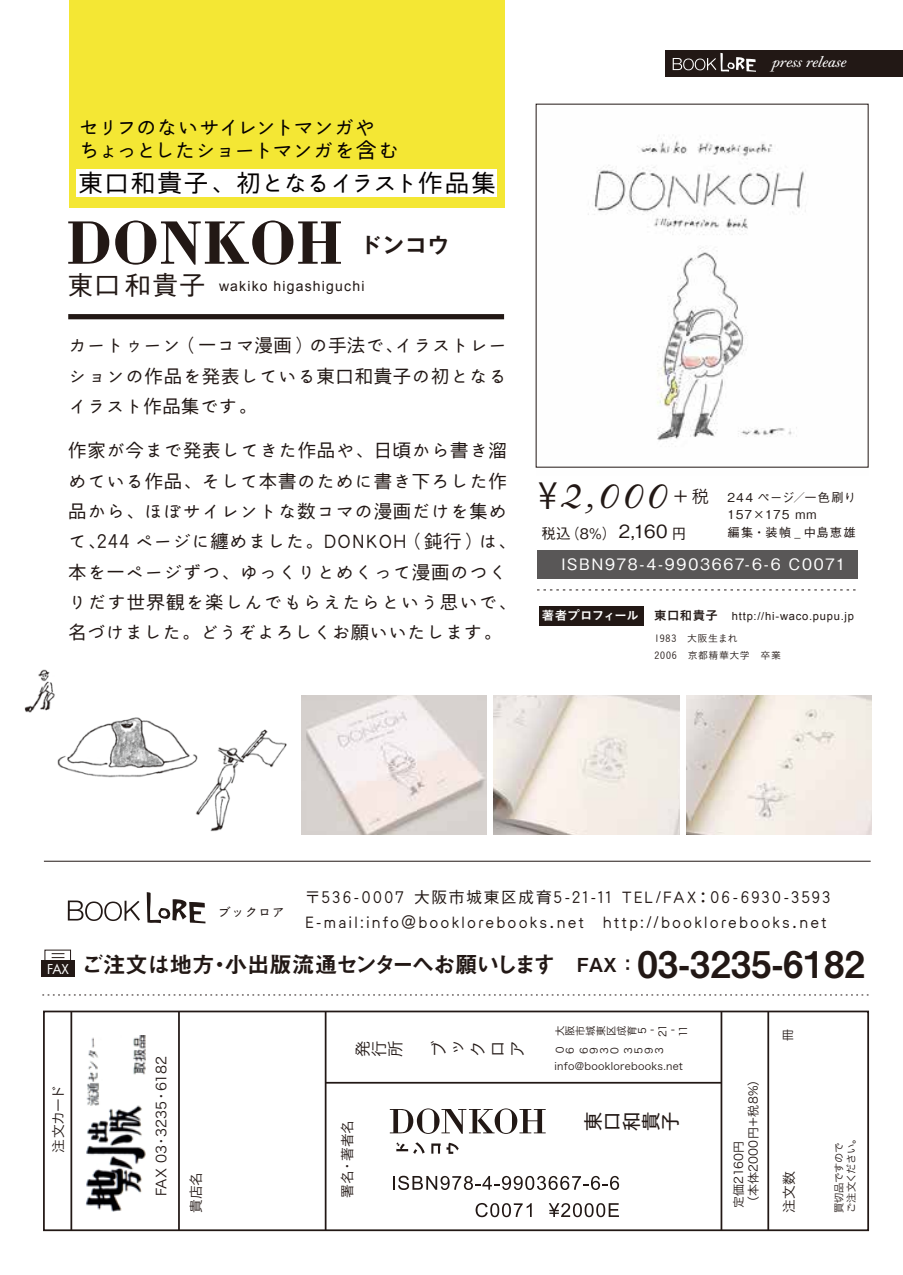
<style>
.page{position:relative;width:903px;height:1275px;background:#fff}
.page>*{position:absolute;margin:0;border:0;box-sizing:border-box;transform-origin:0 0}
.t1{font:700 63.35px "Bodoni";color:#221815;scale:.95 1}
.t2{font:24.5px "iroha 26 tubaki R";letter-spacing:-.02em;color:#040000}
.t3{font:22.57px "Midashi Go Pro MB31";letter-spacing:-.035em;color:#221815}
.t4{font:21px/22.8px "iroha 26 tubaki R";letter-spacing:-.05em;color:#040000}
.t5{font:700 21px "Gothic MB101 Pro De";color:#221815}
.t6{font:19.25px/19.2px "Gothic MB101 Pr 5";color:#221815;text-align:justify}
.t7{font:18.38px/30.3px "iroha 26 tubaki R";letter-spacing:.04em;color:#221815;text-align:justify}
.t8{font:16.28px/19.6px "Hira Kaku Pro W3";color:#221815;text-align:justify}
.t9{font:15.75px/24.5px "iroha 26 tubaki R";letter-spacing:.095em;color:#221815}
.t10{font:500 15.75px "Gothic BBB Pro";letter-spacing:.1em;color:#fff}
.t11{font:italic 15.4px "Bodoni Old Face BE";color:#fff}
.t12{font:500 14.53px "Gothic BBB Pro";color:#221815}
.t13{font:14px "Arial";letter-spacing:.085em;color:#221815}
.t14{font:13.65px "Hira Kaku Pro W3";color:#221815}
.t15{font:13.47px "iroha 26 tubaki R";color:#221815}
.t16{font:12.42px "Koburina Go Std W6";letter-spacing:-.035em;color:#fff}
.t17{font:500 12.25px/17.5px "Gothic BBB Pro";letter-spacing:.08em;color:#221815}
.t18{font:12.08px/14.3px "Hira Kaku Pro W3";letter-spacing:.015em;color:#221815}
.t19{font:11.2px "Arial";letter-spacing:.065em;color:#221815}
.t20{font:10.33px/10.3px "Hira Kaku Pro W3";letter-spacing:.01em;color:#221815;text-align:justify}
.t21{font:10.33px/12.4px "Hira Kaku Pro W3";letter-spacing:-.045em;color:#221815}
.t22{font:9.97px/17.3px "Koburina Go Std W3";letter-spacing:.055em;color:#221815}
.s1{font-family:"Gothic BBB Pro";font-weight:500;font-size:26.25px}
.s2{font-family:"Koz Go Pro";font-weight:400;font-size:35.52px}
.s3{font-family:"Bodoni Old Face BE";font-weight:400;font-style:italic;font-size:35.52px}
.s4{font-family:"Koburina Go Std W3";font-weight:400;font-size:17.85px}
.s5{font-size:18.2px}
.s6{font-family:"Koburina Go Std W6";font-size:12.42px}
.s7{font-family:"Futura";font-size:13.12px;color:#fff}
.s8{font-size:19.25px}
.s9{font-size:36.75px}
</style>
<div class="page">
<img style="left:24px;top:669px;width:263px;height:163px">
<div style="left:539px;top:606px;width:104px;height:19px;background:#221815"></div>
<div style="left:43px;top:1011px;width:826px;height:220px;border:2px solid #221815"></div>
<hr style="left:70px;top:1011px;width:2px;height:219px;background:#221815">
<img style="left:85px;top:1035px;width:61px;height:176px">
<hr style="left:178px;top:1011px;width:2px;height:219px;background:#221815">
<hr style="left:325px;top:1011px;width:1px;height:219px;background:#221815">
<hr style="left:767px;top:1011px;width:2px;height:219px;background:#221815">
<hr style="left:720px;top:1011px;width:2px;height:219px;background:#221815">
<hr style="left:326px;top:1082px;width:395px;height:2px;background:#221815">
<svg style="left:42px;top:994px;width:827px;height:1px"></svg>
<svg style="left:147px;top:892px;width:58px;height:31px"></svg>
<svg style="left:68px;top:900px;width:72px;height:21px"></svg>
<div style="left:41px;top:960px;width:33px;height:17px;background:#221815"></div>
<div style="left:44px;top:950px;width:27px;height:15px;border:1px solid #221815"></div>
<svg style="left:52px;top:953px;width:12px;height:5px"></svg>
<hr style="left:44px;top:861px;width:827px;height:1px;background:#221815">
<div style="left:665px;top:50px;width:238px;height:26px;background:#221815"></div>
<svg style="left:673px;top:53px;width:83px;height:19px"></svg>
<svg style="left:537px;top:590px;width:319px;height:1px"></svg>
<div style="left:68px;top:314px;width:436px;height:5px;background:#221815"></div>
<div style="left:537px;top:550px;width:321px;height:28px;background:#595757"></div>
<svg style="left:390px;top:1108px;width:156px;height:26px"></svg>
<svg style="left:396px;top:1142px;width:29px;height:12px"></svg>
<svg style="left:431px;top:1143px;width:28px;height:11px"></svg>
<svg style="left:393px;top:1176px;width:226px;height:14px"></svg>
<svg style="left:476px;top:1203px;width:56px;height:14px"></svg>
<svg style="left:549px;top:1203px;width:70px;height:14px"></svg>
<div style="left:69px;top:0;width:436px;height:208px;background:#f4e734"></div>
<div style="left:76px;top:169px;width:421px;height:27px;background:#fff"></div>
<img style="left:536px;top:137px;width:332px;height:331px">
<img style="left:301px;top:695px;width:186px;height:140px">
<img style="left:494px;top:695px;width:185px;height:140px">
<img style="left:686px;top:695px;width:185px;height:140px">
<p class="t4" style="left:79px;top:115px;width:322px">セリフのないサイレントマンガやちょっとしたショートマンガを含む</p>
<h2 class="t2" style="left:79px;top:171px;width:419px">東口和貴子、初となるイラスト作品集</h2>
<h1 class="t1" style="left:66px;top:203px;width:293px">DONKOH</h1>
<p class="t13" style="left:67px;top:277px;width:299px"><span class="s1">東口和貴子</span> wakiko higashiguchi</p>
<p class="t5" style="left:360px;top:227px;width:90px">ドンコウ</p>
<p class="t7" style="left:68px;top:330px;width:440px">カートゥーン（一コマ漫画）の手法で、イラストレーションの作品を発表している東口和貴子の初となるイラスト作品集です。</p>
<p class="t7" style="left:68px;top:435px;width:449px;text-align:left">作家が今まで発表してきた作品や、日頃から書き溜めている作品、そして本書のために書き下ろした作品から、ほぼサイレントな数コマの漫画だけを集めて、244 ページに纏めました。DONKOH（鈍行）は、本を一ページずつ、ゆっくりとめくって漫画のつくりだす世界観を楽しんでもらえたらという思いで、名づけました。どうぞよろしくお願いいたします。</p>
<p class="t11" style="left:772px;top:52px;width:76px">press release</p>
<p class="t17" style="left:727px;top:487px;width:130px;text-indent:-189px"><span class="s2">¥</span><span class="s3">2,000</span> <span class="s4">＋税</span> 244 ページ／一色刷り<br>157×175 mm</p>
<p class="t12" style="left:541px;top:521px;width:146px">税込（8%） <span class="s5">2,160</span> 円</p>
<p class="t17" style="left:727px;top:522px;width:130px">編集・装幀_ 中島恵雄</p>
<p class="t10" style="left:561px;top:551px;width:286px">ISBN978-4-9903667-6-6 C0071</p>
<p class="t16" style="left:542px;top:606px;width:98px">著者プロフィール</p>
<p class="t19" style="left:654px;top:609px;width:201px"><span class="s6">東口和貴子</span> http://hi-waco.pupu.jp</p>
<p class="t22" style="left:654px;top:629px;width:128px">1983　大阪生まれ<br>2006　京都精華大学　卒業</p>
<p class="t9" style="left:305px;top:885px;width:527px">〒536-0007 大阪市城東区成育5-21-11 TEL/FAX：06-6930-3593<br>E-mail:info@booklorebooks.net　http://booklorebooks.net</p>
<p class="t15" style="left:217px;top:905px;width:70px">ブックロア</p>
<p class="t3" style="left:47px;top:946px;width:819px"><span class="s7">FAX</span> ご注文は地方・小出版流通センターへお願いします　<span class="s8">FAX：</span><span class="s9">03-3235-6182</span></p>
<p class="t14" style="left:46px;top:1152px;width:68px;rotate:-90deg">注文カード</p>
<p class="t14" style="left:149px;top:1196px;width:142px;rotate:-90deg">FAX 03・3235・6182</p>
<p class="t14" style="left:184px;top:1213px;width:43px;rotate:-90deg">貴店名</p>
<p class="t20" style="left:554px;top:1036px;width:12px;rotate:-90deg">大阪市城東区成育5</p>
<p class="t20" style="left:654px;top:1037px;width:6px;rotate:-180deg">-</p>
<p class="t20" style="left:657px;top:1037px;width:15px;rotate:-90deg">21</p>
<p class="t20" style="left:675px;top:1037px;width:6px;rotate:-180deg">-</p>
<p class="t20" style="left:677px;top:1037px;width:14px;rotate:-90deg">11</p>
<p class="t20" style="left:555px;top:1060px;width:130px">info@booklorebooks.net</p>
<p class="t8" style="left:353px;top:1057px;width:17px;line-height:16.3px;rotate:-90deg">発行所</p>
<p class="t8" style="left:428px;top:1057px;width:18px;text-align:left;rotate:-90deg">ブックロア</p>
<p class="t20" style="left:554px;top:1055px;width:10px;rotate:-90deg">０<br>6</p>
<p class="t20" style="left:578px;top:1054px;width:8px;rotate:-90deg">6<br>9<br>3<br>0</p>
<p class="t20" style="left:622px;top:1054px;width:8px;rotate:-90deg">3<br>5<br>9<br>3</p>
<p class="t14" style="left:335px;top:1197px;width:79px;rotate:-90deg">署名・著者名</p>
<p class="t6" style="left:582px;top:1131px;width:20px;rotate:-90deg">東口和貴子</p>
<p class="t18" style="left:731px;top:1208px;width:135px;rotate:-90deg">定価2160円<br>（本体2000円＋税8%）</p>
<p class="t18" style="left:780px;top:1041px;width:14px;rotate:-90deg">冊</p>
<p class="t14" style="left:777px;top:1213px;width:43px;rotate:-90deg">注文数</p>
<p class="t21" style="left:832px;top:1213px;width:81px;rotate:-90deg">買切品ですのでご注文ください。</p>
</div>
